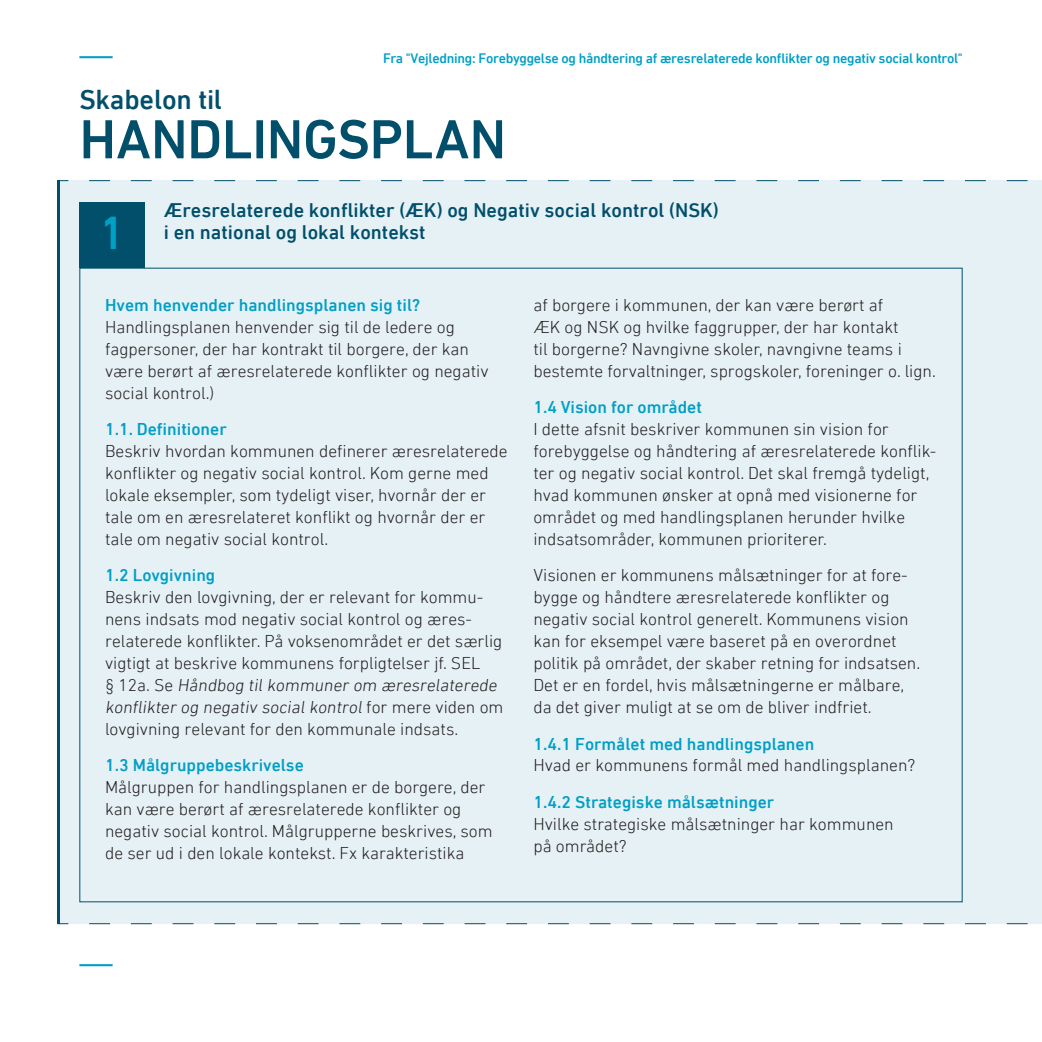
<style>
.page{position:relative;width:1042px;height:1042px;background:#fff}
.page>*{position:absolute;margin:0;border:0;box-sizing:border-box;transform-origin:0 0}
.Mellemrubrik_1_-_1li{font:500 56px "DIN Next LT Pro";letter-spacing:-.005em;color:#014f6b}
.Mellemrubrik_2_-_Del{font:500 47.07px "DIN Next LT Pro";color:#009fc6}
.Mellemrubrik_1_-_1li-2{font:500 28px "DIN Next LT Pro";letter-spacing:-.005em;color:#014f6b}
.Mellemrubrik_2_-_Del-2{font:500 20.12px/21.9px "DIN Next LT Pro";color:#014f6b}
.Brødtekst_-_Sort{font:300 17.5px/21.9px "DIN Next LT Pro";color:#231f20}
.Mellemrubrik_3_-_Sor{font:500 17.5px "DIN Next LT Pro";color:#009fc6}
.t1{font:500 14px "DIN Next LT Pro";letter-spacing:-.02em;color:#009fc6}
</style>
<div class="page">
<div style="left:60px;top:180px;width:982px;height:744px;background:#e6f1f6"></div>
<div style="left:79px;top:202px;width:66px;height:66px;background:#014f6b"></div>
<hr style="left:57px;top:180px;width:3px;height:744px;background:#014f6b">
<hr style="left:79px;top:964px;width:34px;height:2px;background:#009fc6">
<hr style="left:79px;top:56px;width:34px;height:2px;background:#009fc6">
<p class="t1" style="left:383px;top:50px;width:581px">Fra "Vejledning: Forebyggelse og håndtering af æresrelaterede konflikter og negativ social kontrol"</p>
<p class="Mellemrubrik_1_-_1li-2" style="left:79px;top:84px;width:144px">Skabelon til</p>
<p class="Mellemrubrik_1_-_1li" style="left:79px;top:107px;width:428px">HANDLINGSPLAN</p>
<p class="Mellemrubrik_2_-_Del" style="left:99px;top:205px;width:27px">1</p>
<p class="Mellemrubrik_2_-_Del-2" style="left:164px;top:199px;width:556px">Æresrelaterede konflikter (ÆK) og Negativ social kontrol (NSK) i en national og lokal kontekst</p>
<p class="Mellemrubrik_3_-_Sor" style="left:105px;top:295px;width:317px">Hvem henvender handlingsplanen sig til?</p>
<p class="Brødtekst_-_Sort" style="left:105px;top:316px;width:385px">Handlingsplanen henvender sig til de ledere og fagpersoner, der har kontrakt til borgere, der kan være berørt af æresrelaterede konflikter og negativ social kontrol.)</p>
<p class="Mellemrubrik_3_-_Sor" style="left:105px;top:419px;width:123px">1.1. Definitioner</p>
<p class="Brødtekst_-_Sort" style="left:105px;top:440px;width:404px">Beskriv hvordan kommunen definerer æresrelaterede konflikter og negativ social kontrol. Kom gerne med lokale eksempler, som tydeligt viser, hvornår der er tale om en æresrelateret konflikt og hvornår der er tale om negativ social kontrol.</p>
<p class="Mellemrubrik_3_-_Sor" style="left:105px;top:565px;width:112px">1.2 Lovgivning</p>
<p class="Brødtekst_-_Sort" style="left:105px;top:586px;width:400px">Beskriv den lovgivning, der er relevant for kommu&shy;nens indsats mod negativ social kontrol og æres&shy;relaterede konflikter. På voksenområdet er det særlig vigtigt at beskrive kommunens forpligtelser jf. SEL<br>§ 1 2 a . S e Håndbog til kommuner om æresrelaterede konflikter og negativ social kontrol fo r m e re v i d e n o m lovgivning relevant for den kommunale indsats.</p>
<p class="Mellemrubrik_3_-_Sor" style="left:105px;top:755px;width:200px">1.3 Målgruppebeskrivelse</p>
<p class="Brødtekst_-_Sort" style="left:105px;top:776px;width:389px">Målgruppen for handlingsplanen er de borgere, der kan være berørt af æresrelaterede konflikter og negativ social kontrol. Målgrupperne beskrives, som de ser ud i den lokale kontekst. Fx karakteristika</p>
<p class="Brødtekst_-_Sort" style="left:533px;top:294px;width:404px">af borgere i kommunen, der kan være berørt af<br>ÆK og NSK og hvilke faggrupper, der har kontakt<br>til borgerne? Navngivne skoler, navngivne teams i bestemte forvaltninger, sprogskoler, foreninger o. lign.</p>
<p class="Mellemrubrik_3_-_Sor" style="left:533px;top:397px;width:170px">1.4 Vision for området</p>
<p class="Brødtekst_-_Sort" style="left:533px;top:418px;width:404px">I dette afsnit beskriver kommunen sin vision for forebyggelse og håndtering af æresrelaterede konflik&shy;ter og negativ social kontrol. Det skal fremgå tydeligt, hvad kommunen ønsker at opnå med visionerne for området og med handlingsplanen herunder hvilke indsatsområder, kommunen prioriterer.</p>
<p class="Brødtekst_-_Sort" style="left:533px;top:564px;width:388px">Visionen er kommunens målsætninger for at fore&shy;bygge og håndtere æresrelaterede konflikter og negativ social kontrol generelt. Kommunens vision kan for eksempel være baseret på en overordnet politik på området, der skaber retning for indsatsen.<br>Det er en fordel, hvis målsætningerne er målbare, da det giver muligt at se om de bliver indfriet.</p>
<p class="Mellemrubrik_3_-_Sor" style="left:533px;top:733px;width:282px">1.4.1 Formålet med handlingsplanen</p>
<p class="Brødtekst_-_Sort" style="left:533px;top:754px;width:383px">Hvad er kommunens formål med handlingsplanen?</p>
<p class="Mellemrubrik_3_-_Sor" style="left:533px;top:792px;width:242px">1.4.2 Strategiske målsætninger</p>
<p class="Brødtekst_-_Sort" style="left:533px;top:813px;width:362px">Hvilke strategiske målsætninger har kommunen på området?</p>
</div>
